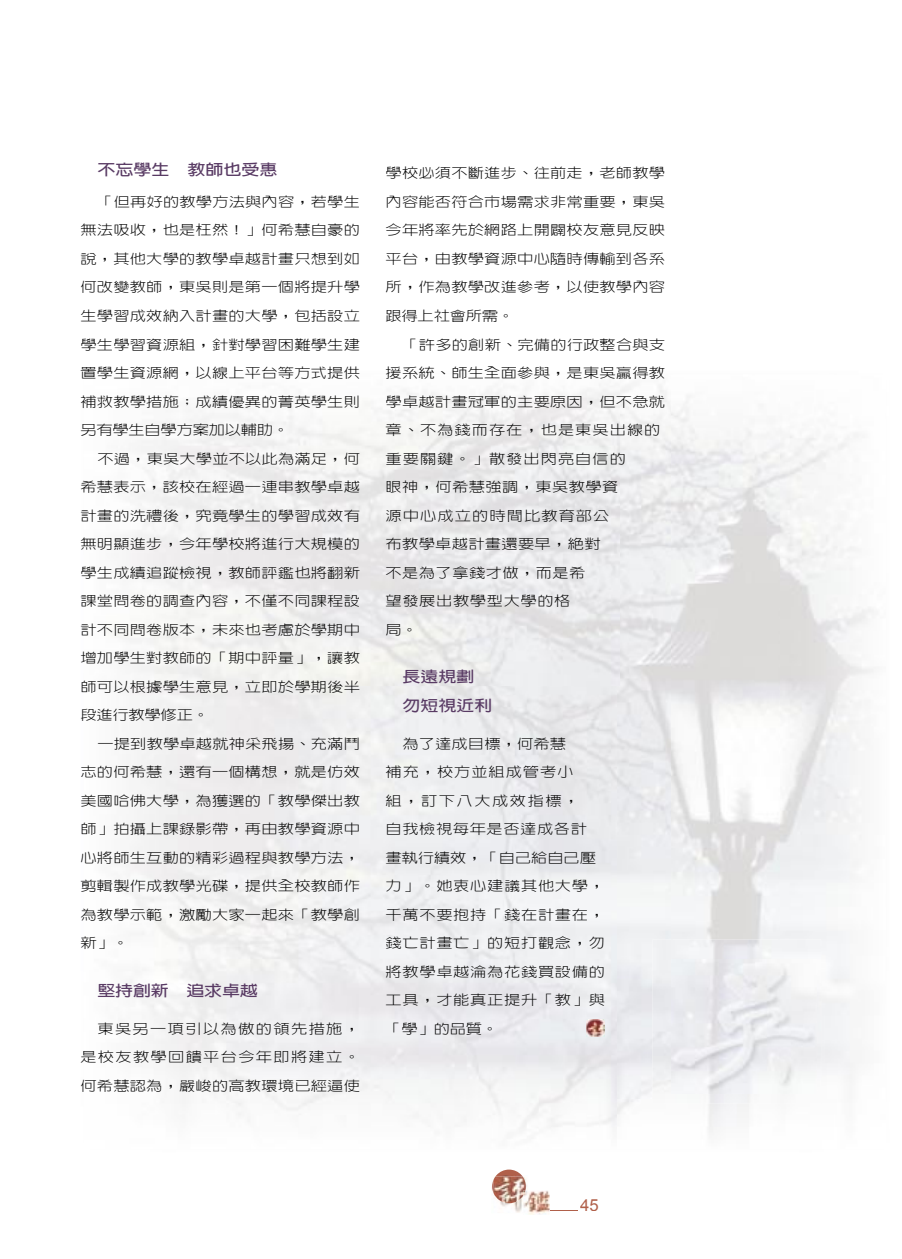
<style>
.page{position:relative;width:902px;height:1259px;background:#fff}
.page>*{position:absolute;margin:0;border:0;box-sizing:border-box;transform-origin:0 0}
.t1{font:16.65px "Arial";color:#b0604a}
.t2{font:700 15px/28.5px "CT Hei";color:#593b64;scale:1.2 1}
.t3{font:300 13.5px/28.5px "CT Hei";letter-spacing:.015em;color:#000;text-align:justify;scale:1.2 1}
.t4{font:300 13.5px/28.5px "CT Hei";letter-spacing:.045em;color:#000;scale:1.2 1}
</style>
<div class="page">
<svg style="left:491px;top:1169px;width:87px;height:46px"></svg>
<img style="left:671px;top:424px;width:108px;height:515px">
<img style="left:671px;top:959px;width:145px;height:134px">
<img style="left:586px;top:1019px;width:18px;height:17px">
<p class="t2" style="left:97px;top:155px;width:151px">不忘學生 教師也受惠</p>
<p class="t3" style="left:80px;top:188px;width:234px;text-indent:17px">「但再好的教學方法與內容，若學生無法吸收，也是枉然！」何希慧自豪的說，其他大學的教學卓越計畫只想到如何改變教師，東吳則是第一個將提升學生學習成效納入計畫的大學，包括設立學生學習資源組，針對學習困難學生建置學生資源網，以線上平台等方式提供補救教學措施；成績優異的菁英學生則另有學生自學方案加以輔助。</p>
<p class="t3" style="left:80px;top:444px;width:234px;text-indent:17px">不過，東吳大學並不以此為滿足，何希慧表示，該校在經過一連串教學卓越計畫的洗禮後，究竟學生的學習成效有無明顯進步，今年學校將進行大規模的學生成績追蹤檢視，教師評鑑也將翻新課堂問卷的調查內容，不僅不同課程設計不同問卷版本，未來也考慮於學期中增加學生對教師的「期中評量」，讓教師可以根據學生意見，立即於學期後半段進行教學修正。</p>
<p class="t3" style="left:80px;top:729px;width:234px;text-indent:17px">一提到教學卓越就神采飛揚、充滿鬥志的何希慧，還有一個構想，就是仿效美國哈佛大學，為獲選的「教學傑出教師」拍攝上課錄影帶，再由教學資源中心將師生互動的精彩過程與教學方法，剪輯製作成教學光碟，提供全校教師作為教學示範，激勵大家一起來「教學創新」。</p>
<p class="t2" style="left:97px;top:976px;width:135px">堅持創新 追求卓越</p>
<p class="t3" style="left:80px;top:1014px;width:234px;text-indent:17px">東吳另一項引以為傲的領先措施，是校友教學回饋平台今年即將建立。何希慧認為，嚴峻的高教環境已經逼使</p>
<p class="t3" style="left:385px;top:159px;width:234px">學校必須不斷進步、往前走，老師教學內容能否符合市場需求非常重要，東吳今年將率先於網路上開闢校友意見反映平台，由教學資源中心隨時傳輸到各系所，作為教學改進參考，以使教學內容跟得上社會所需。</p>
<p class="t3" style="left:385px;top:330px;width:234px;text-align:left;text-indent:17px">「許多的創新、完備的行政整合與支援系統、師生全面參與，是東吳贏得教學卓越計畫冠軍的主要原因，但不急就章、不為錢而存在，也是東吳出線的重要關鍵。」散發出閃亮自信的<br>眼神，何希慧強調，東吳教學資<br>源中心成立的時間比教育部公<br>布教學卓越計畫還要早，絕對<br>不是為了拿錢才做，而是希<br>望發展出教學型大學的格<br>局。</p>
<p class="t2" style="left:402px;top:662px;width:76px">長遠規劃勿短視近利</p>
<p class="t4" style="left:385px;top:729px;width:184px;text-indent:17px">為了達成目標，何希慧<br>補充，校方並組成管考小<br>組，訂下八大成效指標，<br>自我檢視每年是否達成各計畫執行績效，「自己給自己壓力」。她衷心建議其他大學，千萬不要抱持「錢在計畫在，錢亡計畫亡」的短打觀念，勿將教學卓越淪為花錢買設備的工具，才能真正提升「教」與「學」的品質。</p>
<p class="t1" style="left:580px;top:1194px;width:20px">45</p>
</div>
